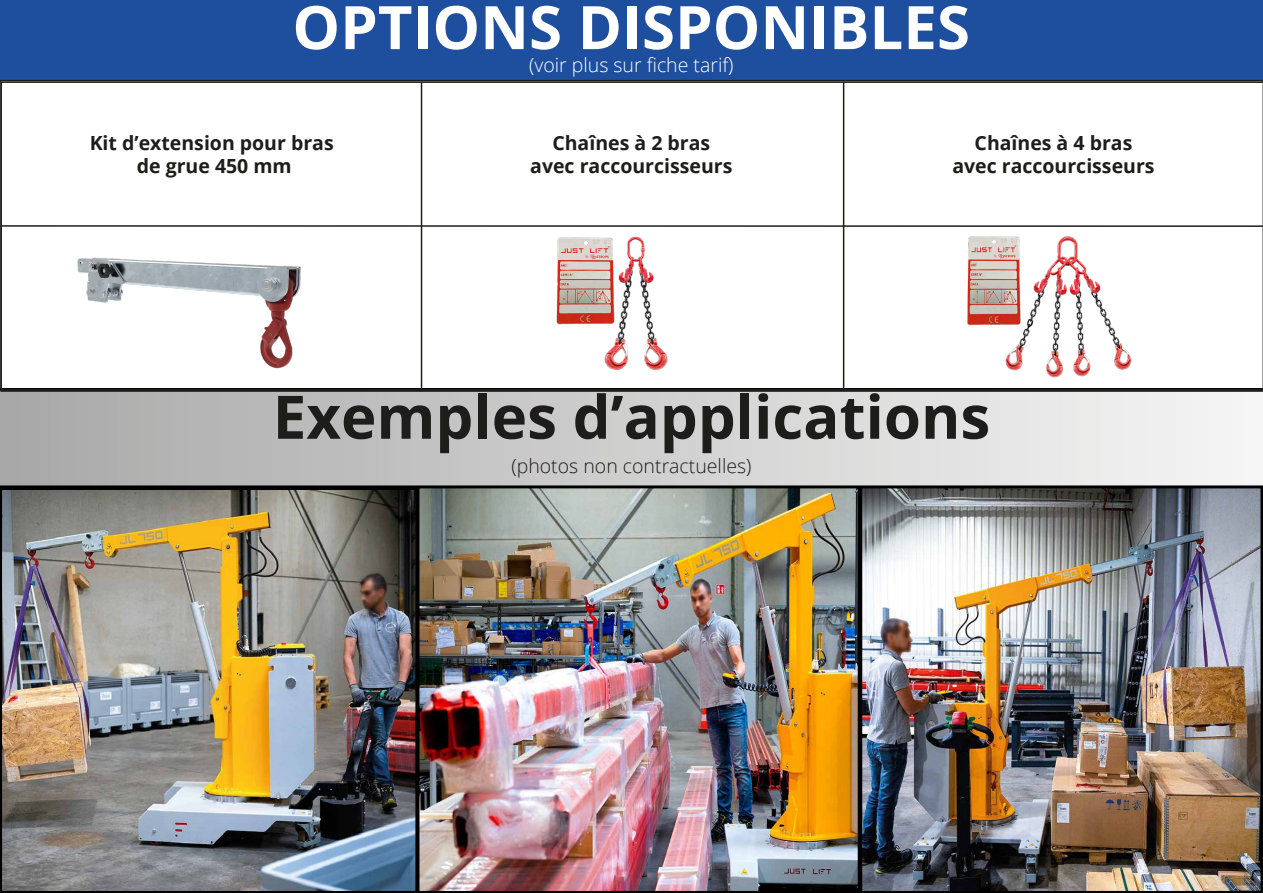
<style>
.page{position:relative;width:1263px;height:893px;background:#fff}
.page>*{position:absolute;margin:0;border:0;box-sizing:border-box;transform-origin:0 0}
.t1{font:700 60px "Open Sans";color:#1d1d1b}
.t2{font:700 60px "Open Sans";color:#fff}
.t3{font:700 19.5px/23.4px "Open Sans";color:#1d1d1b;text-align:center}
.t4{font:300 19.5px "Open Sans";color:#1d1d1b}
.t5{font:300 19.5px "Open Sans";color:#fff}
</style>
<div class="page">
<div style="left:0;top:0;width:1263px;height:81px;background:#1e4e9e"></div>
<svg style="left:0;top:392px;width:1263px;height:96px;background:#cdcdcd"></svg>
<img style="left:0;top:488px;width:417px;height:405px">
<img style="left:860px;top:486px;width:402px;height:407px">
<img style="left:417px;top:486px;width:443px;height:407px">
<svg style="left:0;top:81px;width:1263px;height:311px"></svg>
<hr style="left:1px;top:225px;width:1262px;height:2px;background:#1d1d1b">
<hr style="left:421px;top:82px;width:1px;height:309px;background:#1d1d1b">
<hr style="left:843px;top:82px;width:1px;height:309px;background:#1d1d1b">
<img style="left:551px;top:223px;width:171px;height:165px">
<img style="left:958px;top:229px;width:180px;height:155px">
<img style="left:71px;top:202px;width:243px;height:212px">
<h1 class="t2" style="left:292px;top:-15px;width:679px">OPTIONS DISPONIBLES</h1>
<p class="t5" style="left:529px;top:51px;width:206px">(voir plus sur fiche tarif)</p>
<p class="t3" style="left:530px;top:130px;width:204px">Chaînes à 2 bras avec raccourcisseurs</p>
<p class="t3" style="left:90px;top:131px;width:246px">Kit d’extension pour bras de grue 450 mm</p>
<p class="t3" style="left:952px;top:131px;width:204px">Chaînes à 4 bras avec raccourcisseurs</p>
<h1 class="t1" style="left:273px;top:375px;width:719px">Exemples d’applications</h1>
<p class="t4" style="left:511px;top:453px;width:242px">(photos non contractuelles)</p>
</div>
